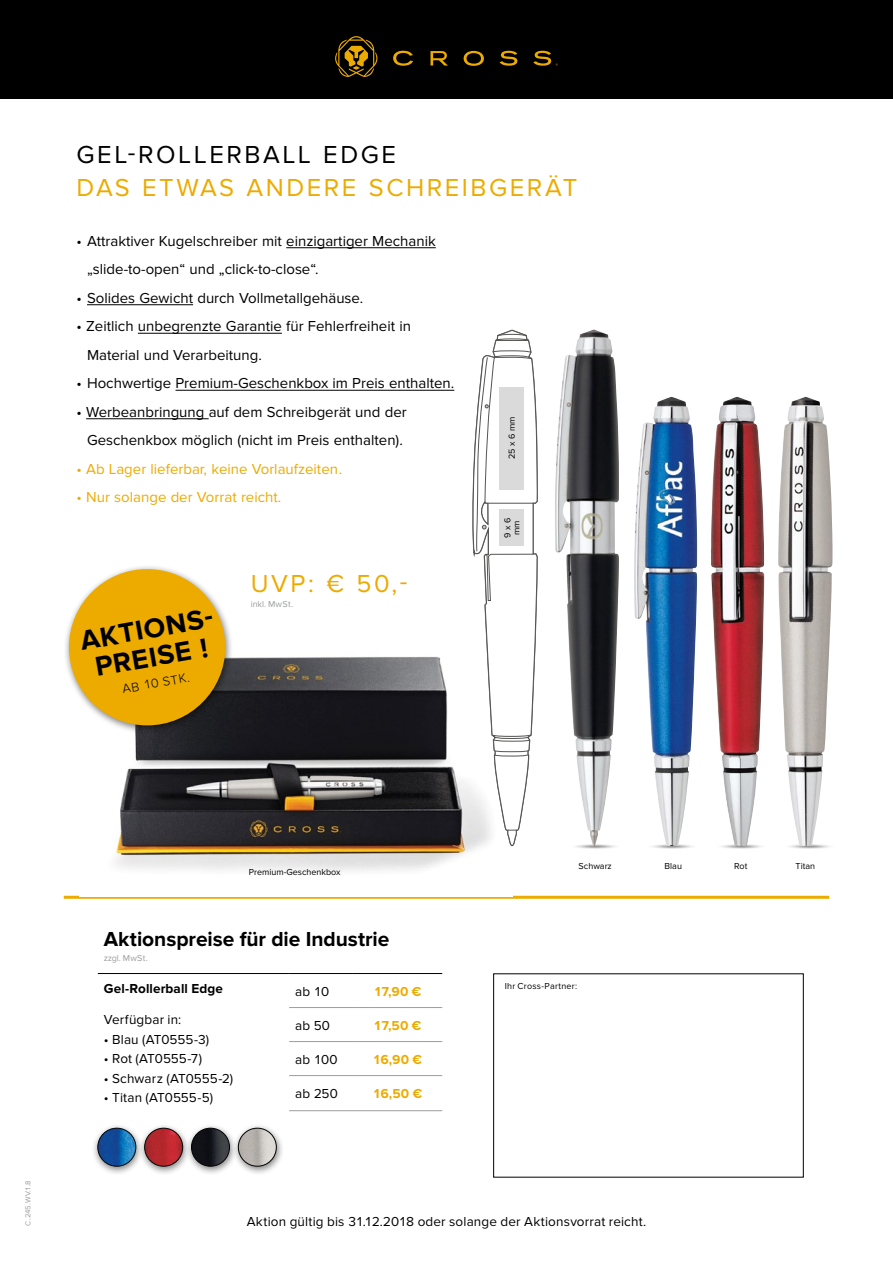
<style>
.page{position:relative;width:893px;height:1263px;background:#fff}
.page>*{position:absolute;margin:0;border:0;box-sizing:border-box;transform-origin:0 0}
.t1{font:700 28.2px/28.2px "Proxima Nova";color:#000;text-align:center}
.t2{font:25.5px "Proxima Nova";letter-spacing:.1em;color:#edab00}
.t3{font:25.5px "Proxima Nova";letter-spacing:.1em;color:#000}
.t4{font:700 21px "Proxima Nova";letter-spacing:-.005em;color:#000}
.t5{font:15px/28.5px "Proxima Nova";color:#000}
.t6{font:15px "Proxima Nova";color:#edab00}
.t7{font:13.5px "Proxima Nova";letter-spacing:.01em;color:#000}
.t8{font:700 13.5px "Proxima Nova";letter-spacing:-.03em;color:#edab00}
.t9{font:700 13.5px "Proxima Nova";letter-spacing:.01em;color:#000}
.t10{font:300 13.05px "Proxima Nova";color:#000}
.t11{font:9px/9px "Proxima Nova";color:#000;text-align:center}
.t12{font:9px "Proxima Nova";letter-spacing:.005em;color:#9c9d9d}
.t13{font:9px "Proxima Nova";letter-spacing:.025em;color:#000}
.t14{font:7.5px "Proxima Nova";color:#9c9d9d}
</style>
<div class="page">
<div style="left:0;top:0;width:893px;height:99px;background:#000"></div>
<svg style="left:464px;top:51px;width:20px;height:15px"></svg>
<svg style="left:393px;top:51px;width:20px;height:15px"></svg>
<svg style="left:430px;top:51px;width:18px;height:15px"></svg>
<svg style="left:499px;top:51px;width:18px;height:15px"></svg>
<svg style="left:533px;top:51px;width:25px;height:15px"></svg>
<svg style="left:335px;top:36px;width:42px;height:41px"></svg>
<hr style="left:289px;top:973px;width:64px;height:1px;background:#000">
<hr style="left:98px;top:973px;width:191px;height:1px;background:#000">
<hr style="left:353px;top:973px;width:89px;height:1px;background:#000">
<hr style="left:289px;top:1007px;width:64px;height:1px;background:#9c9d9d">
<hr style="left:353px;top:1007px;width:89px;height:1px;background:#9c9d9d">
<hr style="left:289px;top:1041px;width:64px;height:1px;background:#9c9d9d">
<hr style="left:353px;top:1041px;width:89px;height:1px;background:#9c9d9d">
<hr style="left:289px;top:1075px;width:64px;height:1px;background:#9c9d9d">
<hr style="left:353px;top:1075px;width:89px;height:1px;background:#9c9d9d">
<hr style="left:289px;top:1110px;width:64px;height:1px;background:#9c9d9d">
<hr style="left:353px;top:1110px;width:89px;height:1px;background:#9c9d9d">
<hr style="left:64px;top:896px;width:765px;height:3px;background:#edab00">
<div style="left:185px;top:1122px;width:53px;height:53px;background:#000;opacity:.5"></div>
<img style="left:191px;top:1128px;width:39px;height:38px;border-radius:19px">
<div style="left:191px;top:1128px;width:39px;height:38px;border:1px solid #000;border-radius:50%"></div>
<div style="left:91px;top:1122px;width:53px;height:53px;background:#000;opacity:.5"></div>
<img style="left:98px;top:1128px;width:38px;height:38px;border-radius:19px">
<div style="left:97px;top:1128px;width:39px;height:38px;border:1px solid #000;border-radius:50%"></div>
<div style="left:232px;top:1122px;width:53px;height:53px;background:#000;opacity:.5"></div>
<img style="left:238px;top:1128px;width:38px;height:38px;border-radius:19px">
<div style="left:238px;top:1128px;width:39px;height:38px;border:1px solid #000;border-radius:50%"></div>
<div style="left:138px;top:1122px;width:53px;height:53px;background:#000;opacity:.5"></div>
<img style="left:145px;top:1128px;width:38px;height:38px;border-radius:19px">
<div style="left:144px;top:1128px;width:39px;height:38px;border:1px solid #000;border-radius:50%"></div>
<img style="left:114px;top:657px;width:359px;height:214px">
<div style="left:63px;top:564px;width:170px;height:170px;background:#000;opacity:.5"></div>
<div style="left:69px;top:569px;width:156px;height:156px;background:#edab00;border-radius:50%"></div>
<hr style="left:286px;top:247px;width:150px;height:1px;background:#000">
<hr style="left:87px;top:304px;width:106px;height:1px;background:#000">
<hr style="left:138px;top:333px;width:144px;height:1px;background:#000">
<hr style="left:176px;top:390px;width:278px;height:1px;background:#000">
<hr style="left:86px;top:418px;width:123px;height:1px;background:#000">
<img style="left:555px;top:330px;width:64px;height:516px">
<img style="left:634px;top:397px;width:63px;height:449px">
<img style="left:711px;top:397px;width:53px;height:449px">
<img style="left:778px;top:397px;width:54px;height:449px">
<svg style="left:473px;top:329px;width:66px;height:849px"></svg>
<svg style="left:473px;top:330px;width:65px;height:516px"></svg>
<div style="left:499px;top:387px;width:25px;height:102px;background:#dadada"></div>
<div style="left:499px;top:509px;width:25px;height:37px;background:#dadada"></div>
<h2 class="t3" style="left:77px;top:139px;width:321px">GEL-ROLLERBALL EDGE</h2>
<h2 class="t2" style="left:77px;top:172px;width:502px">DAS ETWAS ANDERE SCHREIBGERÄT</h2>
<p class="t5" style="left:87px;top:227px;width:350px;text-indent:-10px">• Attraktiver Kugelschreiber mit einzigartiger Mechanik „slide-to-open“ und „click-to-close“.</p>
<p class="t5" style="left:77px;top:284px;width:288px">• Solides Gewicht durch Vollmetallgehäuse.</p>
<p class="t5" style="left:87px;top:312px;width:326px;text-indent:-10px">• Zeitlich unbegrenzte Garantie für Fehlerfreiheit in<br>Material und Verarbeitung.</p>
<p class="t5" style="left:77px;top:369px;width:379px">• Hochwertige Premium-Geschenkbox im Preis enthalten.</p>
<p class="t5" style="left:77px;top:398px;width:332px;text-align:center">• Werbeanbringung auf dem Schreibgerät und der<br>Geschenkbox möglich (nicht im Preis enthalten).</p>
<p class="t6" style="left:77px;top:460px;width:267px">• Ab Lager lieferbar, keine Vorlaufzeiten .</p>
<p class="t6" style="left:77px;top:489px;width:206px">• Nur solange der Vorrat reicht.</p>
<h1 class="t1" style="left:78px;top:628px;width:142px;rotate:-10deg">AKTIONS-<br>PREISE !</h1>
<p class="t10" style="left:121px;top:681px;width:70px;rotate:-10deg">AB 10 STK.</p>
<h2 class="t2" style="left:251px;top:568px;width:158px">UVP: € 50,-</h2>
<p class="t12" style="left:251px;top:598px;width:44px">inkl. MwSt.</p>
<p class="t11" style="left:508px;top:459px;width:44px;rotate:-90deg">25 x 6 mm</p>
<p class="t11" style="left:503px;top:538px;width:22px;rotate:-90deg">9 x 6 mm</p>
<p class="t14" style="left:24px;top:1225px;width:47px;rotate:-90deg">C.245.WV.1.8</p>
<p class="t11" style="left:249px;top:868px;width:93px">Premium-Geschenkbox</p>
<h3 class="t4" style="left:104px;top:927px;width:287px">Aktionspreise für die Industrie</h3>
<p class="t12" style="left:104px;top:952px;width:46px">zzgl. MwSt.</p>
<p class="t9" style="left:104px;top:980px;width:121px">Gel-Rollerball Edge</p>
<p class="t7" style="left:104px;top:1012px;width:79px">Verfügbar in:</p>
<p class="t7" style="left:104px;top:1031px;width:107px">• Blau (AT0555-3)</p>
<p class="t7" style="left:104px;top:1051px;width:100px">• Rot (AT0555-7)</p>
<p class="t7" style="left:104px;top:1070px;width:131px">• Schwarz (AT0555-2)</p>
<p class="t7" style="left:104px;top:1090px;width:111px">• Titan (AT0555-5)</p>
<p class="t7" style="left:295px;top:983px;width:35px">ab 10</p>
<p class="t8" style="left:374px;top:983px;width:49px">17,90 €</p>
<p class="t7" style="left:295px;top:1017px;width:36px">ab 50</p>
<p class="t8" style="left:374px;top:1017px;width:49px">17,50 €</p>
<p class="t7" style="left:295px;top:1052px;width:44px">ab 100</p>
<p class="t8" style="left:373px;top:1051px;width:51px">16,90 €</p>
<p class="t7" style="left:295px;top:1086px;width:44px">ab 250</p>
<p class="t8" style="left:373px;top:1086px;width:51px">16,50 €</p>
<p class="t11" style="left:579px;top:862px;width:35px">Schwarz</p>
<p class="t11" style="left:665px;top:862px;width:19px">Blau</p>
<p class="t11" style="left:734px;top:862px;width:14px">Rot</p>
<p class="t11" style="left:796px;top:862px;width:21px">Titan</p>
<p class="t13" style="left:505px;top:981px;width:74px">Ihr Cross-Partner:</p>
<p class="t7" style="left:247px;top:1213px;width:401px">Aktion gültig bis 31.12.2018 oder solange der Aktionsvorrat reicht.</p>
</div>
